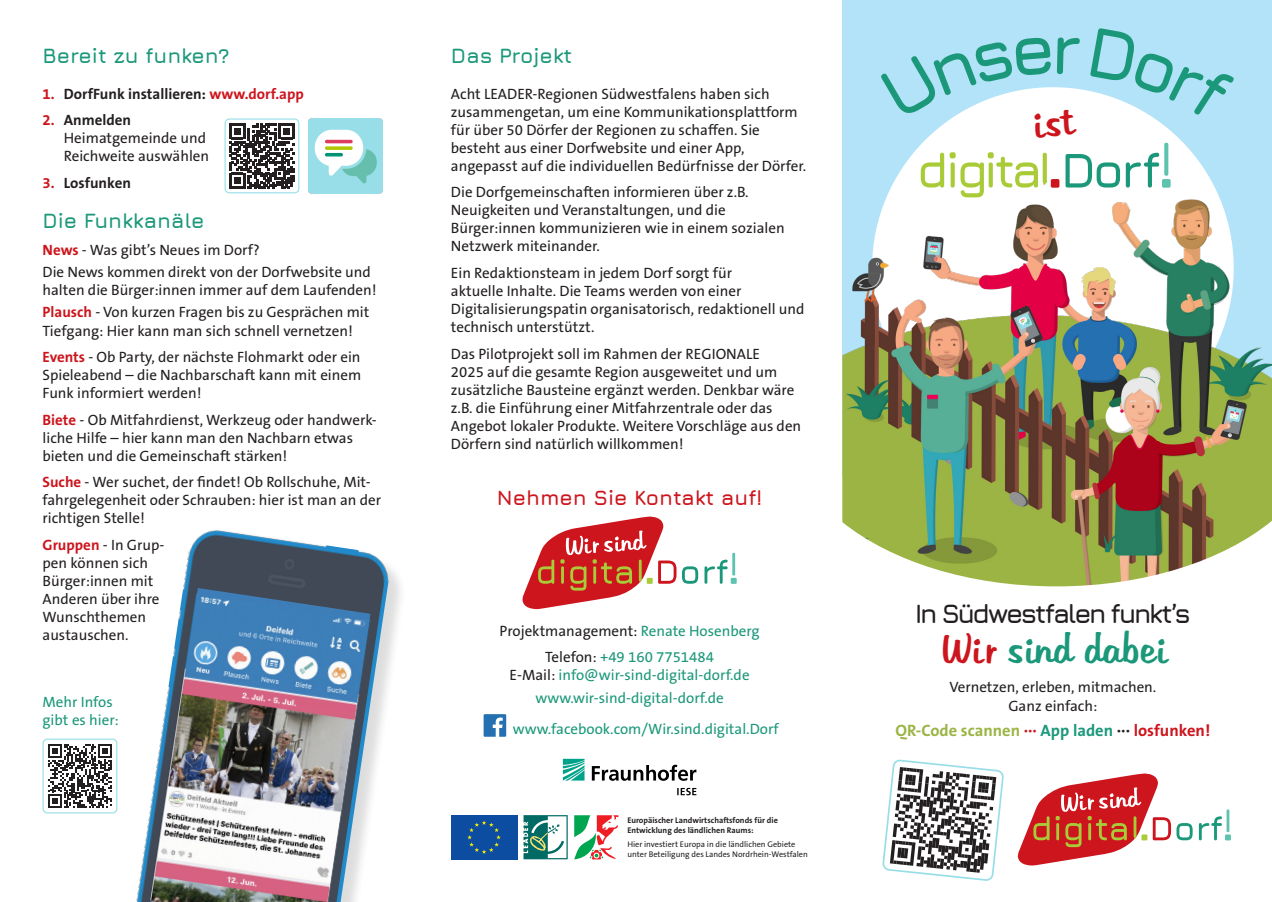
<style>
.page{position:relative;width:1272px;height:902px;background:#fff}
.page>*{position:absolute;margin:0;border:0;box-sizing:border-box;transform-origin:0 0}
.t1{font:40.5px "Hudson";color:#1b987a}
.t2{font:700 27px "Jura";letter-spacing:-.09em;color:#231f20}
.t3{font:700 21px "Jura";color:#1b987a}
.t4{font:700 21px "Jura";color:#cd151d}
.t5{font:700 16.5px "The Sans B7";color:#9cb444}
.t6{font:15px/18px "The Sans B5 Plain";color:#231f20}
.t7{font:15px/26.5px "The Sans B5 Plain";color:#1b987a;text-align:center}
.t8{font:700 15px "The Sans B7";color:#231f20}
.t9{font:8.25px/9.9px "The Sans B5 Plain";color:#231f20}
.t10{font:700 8.25px/9.9px "The Sans B7";color:#231f20}
.s1{color:#cd151d}
.s2{font-family:"The Sans B7";font-weight:700;color:#cd151d}
.s3{color:#231f20}
.s4{color:#1b987a}
</style>
<div class="page">
<div style="left:842px;top:0;width:429px;height:476px;background:#b3e3f9"></div>
<div style="left:872px;top:87px;width:361px;height:362px;background:#fff;border-radius:50%"></div>
<svg style="left:1065px;top:154px;width:54px;height:26px"></svg>
<div style="left:1161px;top:179px;width:9px;height:9px;background:#6dc9b7;border-radius:2px"></div>
<svg style="left:1125px;top:143px;width:43px;height:37px"></svg>
<svg style="left:920px;top:152px;width:127px;height:28px"></svg>
<img style="left:842px;top:180px;width:429px;height:406px">
<svg style="left:682px;top:566px;width:16px;height:17px"></svg>
<svg style="left:704px;top:552px;width:32px;height:31px"></svg>
<svg style="left:522px;top:516px;width:154px;height:93px"></svg>
<svg style="left:483px;top:714px;width:23px;height:22px"></svg>
<svg style="left:1176px;top:823px;width:16px;height:17px"></svg>
<svg style="left:1198px;top:809px;width:32px;height:31px"></svg>
<svg style="left:1017px;top:773px;width:153px;height:92px"></svg>
<svg style="left:229px;top:123px;width:65px;height:65px"></svg>
<div style="left:224px;top:118px;width:75px;height:75px;border:1px solid #98dee8;border-radius:4px"></div>
<svg style="left:48px;top:744px;width:64px;height:63px"></svg>
<div style="left:43px;top:738px;width:74px;height:75px;border:1px solid #98dee8;border-radius:4px"></div>
<img style="left:308px;top:118px;width:75px;height:75px">
<svg style="left:882px;top:759px;width:122px;height:122px"></svg>
<svg style="left:523px;top:815px;width:44px;height:44px"></svg>
<svg style="left:574px;top:815px;width:44px;height:44px"></svg>
<div style="left:451px;top:815px;width:66px;height:44px;background:#0d4da1"></div>
<svg style="left:467px;top:820px;width:34px;height:33px"></svg>
<div style="left:138px;top:533px;width:269px;height:368px;background:#231f20;opacity:.15"></div>
<img style="left:136px;top:530px;width:256px;height:371px">
<img style="left:151px;top:588px;width:219px;height:313px">
<svg style="left:563px;top:758px;width:21px;height:22px"></svg>
<svg style="left:592px;top:764px;width:104px;height:16px"></svg>
<svg style="left:677px;top:787px;width:19px;height:8px"></svg>
<svg style="left:1090px;top:91px;width:68px;height:30px"></svg>
<svg style="left:927px;top:87px;width:150px;height:51px"></svg>
<h3 class="t3" style="left:43px;top:40px;width:188px">Bereit zu funken?</h3>
<p class="t8" style="left:43px;top:86px;width:263px"><span class="s1">1.</span> DorfFunk installieren: <span class="s1">www.dorf.app</span></p>
<p class="t8" style="left:43px;top:112px;width:90px"><span class="s1">2.</span> Anmelden</p>
<p class="t6" style="left:64px;top:130px;width:147px">Heimatgemeinde und<br>Reichweite auswählen</p>
<p class="t8" style="left:43px;top:175px;width:90px"><span class="s1">3.</span> Losfunken</p>
<h3 class="t3" style="left:43px;top:206px;width:163px">Die Funkkanäle</h3>
<p class="t6" style="left:43px;top:239px;width:330px;line-height:22.2px"><span class="s2">News</span> - Was gibt’s Neues im Dorf?<br>Die News kommen direkt von der Dorfwebsite und</p>
<p class="t6" style="left:43px;top:279px;width:335px;line-height:22.2px">halten die Bürger:innen immer auf dem Laufenden!<br><span class="s2">Plausch</span> - Von kurzen Fragen bis zu Gesprächen mit</p>
<p class="t6" style="left:43px;top:318px;width:319px;line-height:26.5px">Tiefgang: Hier kann man sich schnell vernetzen!<br><span class="s2">Events</span> - Ob Party, der nächste Flohmarkt oder ein</p>
<p class="t6" style="left:43px;top:366px;width:320px">Spieleabend – die Nachbarschaft kann mit einem<br>Funk informiert werden!</p>
<p class="t6" style="left:43px;top:411px;width:336px"><span class="s2">Biete</span> - Ob Mitfahrdienst, Werkzeug oder handwerk&shy;liche Hilfe – hier kann man den Nachbarn etwas bieten und die Gemeinschaft stärken!</p>
<p class="t6" style="left:43px;top:473px;width:340px"><span class="s2">Suche</span> - Wer suchet, der findet! Ob Rollschuhe, Mit&shy;fahrgelegenheit oder Schrauben: hier ist man an der richtigen Stelle!</p>
<p class="t6" style="left:43px;top:536px;width:123px"><span class="s2">Gruppen</span> - In Grup&shy;pen können sich<br>Bürger:innen mit<br>Anderen über ihre<br>Wunschthemen austauschen.</p>
<p class="t7" style="left:43px;top:693px;width:78px;line-height:18px;text-align:left">Mehr Infos gibt es hier:</p>
<h3 class="t3" style="left:451px;top:40px;width:123px">Das Projekt</h3>
<p class="t6" style="left:451px;top:85px;width:357px">Acht LEADER-Regionen Südwestfalens haben sich zusammengetan, um eine Kommunikationsplattform für über 50 Dörfer der Regionen zu schaffen. Sie besteht aus einer Dorfwebsite und einer App, angepasst auf die individuellen Bedürfnisse der Dörfer.</p>
<p class="t6" style="left:451px;top:184px;width:335px">Die Dorfgemeinschaften informieren über z.B.<br>Neuigkeiten und Veranstaltungen, und die Bürger:innen kommunizieren wie in einem sozialen Netzwerk miteinander.</p>
<p class="t6" style="left:451px;top:264px;width:355px">Ein Redaktionsteam in jedem Dorf sorgt für<br>aktuelle Inhalte. Die Teams werden von einer Digitalisierungspatin organisatorisch, redaktionell und technisch unterstützt.</p>
<p class="t6" style="left:451px;top:345px;width:352px">Das Pilotprojekt soll im Rahmen der REGIONALE<br>2025 auf die gesamte Region ausgeweitet und um zusätzliche Bausteine ergänzt werden. Denkbar wäre z.B. die Einführung einer Mitfahrzentrale oder das Angebot lokaler Produkte. Weitere Vorschläge aus den Dörfern sind natürlich willkommen!</p>
<h3 class="t4" style="left:497px;top:482px;width:267px">Nehmen Sie Kontakt auf!</h3>
<p class="t7" style="left:499px;top:618px;width:262px"><span class="s3">Projektmanagement:</span> Renate Hosenberg<br><span class="s3">Telefon:</span> +49 160 7751484</p>
<p class="t7" style="left:509px;top:664px;width:241px;line-height:22.2px"><span class="s3">E-Mail:</span> info@wir-sind-digital-dorf.de www.wir-sind-digital-dorf.de</p>
<p class="t7" style="left:512px;top:715px;width:267px">www.facebook.com/Wir.sind.digital.Dorf</p>
<p class="t10" style="left:627px;top:815px;width:152px">Europäischer Landwirtschaftsfonds für die<br>Entwicklung des ländlichen Raums:</p>
<p class="t9" style="left:627px;top:839px;width:182px">Hier investiert Europa in die ländlichen Gebiete unter Beteiligung des Landes Nordrhein-Westfalen</p>
<h2 class="t2" style="left:914px;top:593px;width:277px">In Südwestfalen funkt’s</h2>
<h1 class="t1" style="left:940px;top:625px;width:227px"><span class="s1">Wir</span> sind dabei</h1>
<p class="t6" style="left:949px;top:677px;width:208px;line-height:19.8px;text-align:center">Vernetzen, erleben, mitmachen.<br>Ganz einfach:</p>
<p class="t5" style="left:895px;top:721px;width:316px">QR-Code scannen <span class="s1">···</span> <span class="s4">App laden</span> <span class="s3">···</span> <span class="s1">losfunken!</span></p>
</div>
